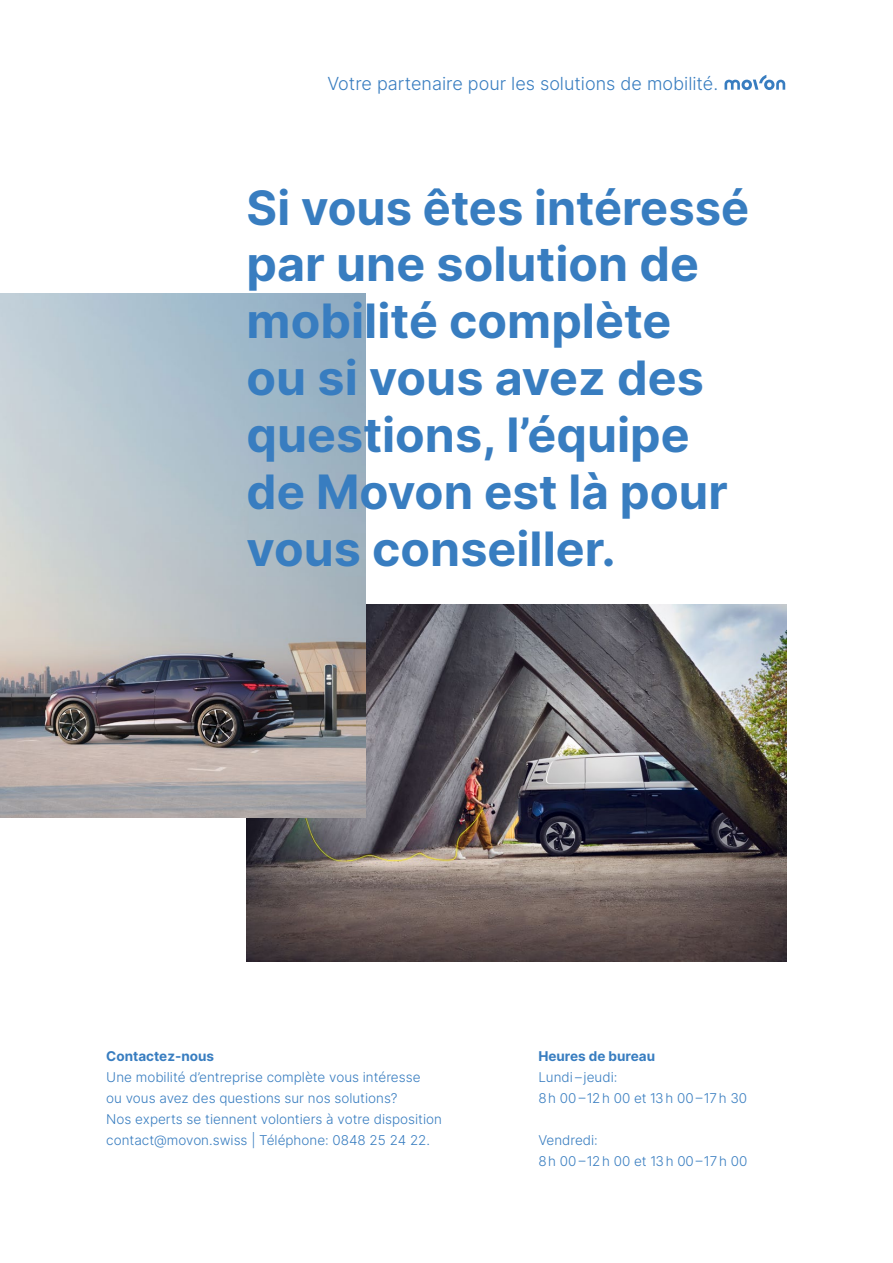
<style>
.page{position:relative;width:893px;height:1263px;background:#fff}
.page>*{position:absolute;margin:0;border:0;box-sizing:border-box;transform-origin:0 0}
.t1{font:700 47.4px/56.8px "Inter";color:#387dc0}
.t2{font:300 18px "Inter";color:#387dc0}
.t3{font:300 13.5px/21px "Inter";color:#387dc0}
.t4{font:700 13.5px "Inter";color:#387dc0}
</style>
<div class="page">
<img style="left:247px;top:605px;width:540px;height:356px">
<img style="left:0;top:293px;width:366px;height:524px">
<svg style="left:724px;top:75px;width:61px;height:15px"></svg>
<h2 class="t2" style="left:327px;top:70px;width:392px">Votre partenaire pour les solutions de mobilité.</h2>
<h1 class="t1" style="left:247px;top:178px;width:504px">Si vous êtes intéressé par une solution de mobilité complète<br>ou si vous avez des questions, l’équipe de Movon est là pour vous conseiller.</h1>
<p class="t4" style="left:106px;top:1046px;width:109px">Contactez-nous</p>
<p class="t3" style="left:106px;top:1066px;width:337px">Une mobilité d’entreprise complète vous intéresse<br>ou vous avez des questions sur nos solutions?<br>Nos experts se tiennent volontiers à votre disposition contact@movon.swiss | Téléphone: 0848 25 24 22.</p>
<p class="t4" style="left:538px;top:1046px;width:118px">Heures de bureau</p>
<p class="t3" style="left:538px;top:1066px;width:210px">Lundi – jeudi:<br>8 h 00 – 12 h 00 et 13 h 00 – 17 h 30</p>
<p class="t3" style="left:538px;top:1129px;width:210px">Vendredi:<br>8 h 00 – 12 h 00 et 13 h 00 – 17 h 00</p>
</div>
